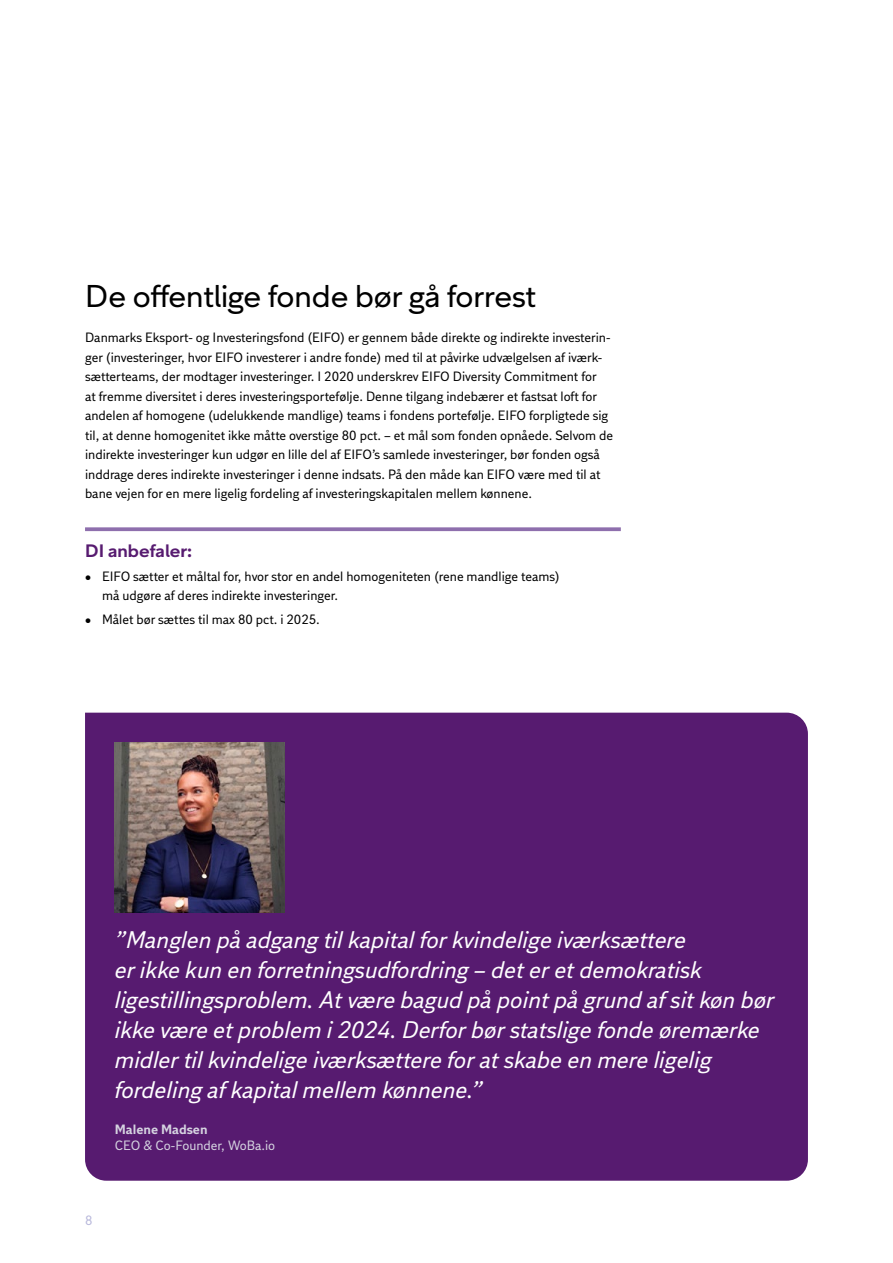
<style>
.page{position:relative;width:893px;height:1263px;background:#fff}
.page>*{position:absolute;margin:0;border:0;box-sizing:border-box;transform-origin:0 0}
.t1{font:31.5px "DI Sans Display";color:#000}
.t2{font:italic 24px/30px "DI Sans";color:#fff}
.t3{font:700 18px "DI Sans Display";color:#571b70}
.t4{font:13.5px/19.5px "DI Sans";color:#000}
.t5{font:13.5px "DI Sans";color:#d5d3e0}
.t6{font:700 13.5px "DI Sans";color:#d5d3e0}
.t7{font:13.5px "DI Sans";color:#b8b8db}
</style>
<div class="page">
<svg style="left:85px;top:527px;width:536px;height:4px;background:#987bb4"></svg>
<div style="left:85px;top:713px;width:723px;height:468px;background:#571b70"></div>
<img style="left:115px;top:742px;width:170px;height:170px">
<h1 class="t1" style="left:85px;top:277px;width:452px">De offentlige fonde bør gå forrest</h1>
<p class="t4" style="left:85px;top:327px;width:530px">Danmarks Eksport- og Investeringsfond (EIFO) er gennem både direkte og indirekte investerin&shy;ger (investeringer, hvor EIFO investerer i andre fonde) med til at påvirke udvælgelsen af iværk&shy;sætterteams, der modtager investeringer. I 2020 underskrev EIFO Diversity Commitment for<br>at fremme diversitet i deres investeringsportefølje. Denne tilgang indebærer et fastsat loft for andelen af homogene (udelukkende mandlige) teams i fondens portefølje. EIFO forpligtede sig til, at denne homogenitet ikke måtte overstige 80 pct. – et mål som fonden opnåede. Selvom de indirekte investeringer kun udgør en lille del af EIFO’s samlede investeringer, bør fonden også inddrage deres indirekte investeringer i denne indsats. På den måde kan EIFO være med til at bane vejen for en mere ligelig fordeling af investeringskapitalen mellem kønnene.</p>
<h3 class="t3" style="left:85px;top:539px;width:109px">DI anbefaler:</h3>
<p class="t4" style="left:102px;top:566px;width:459px;text-indent:-17px">• EIFO sætter et måltal for, hvor stor en andel homogeniteten (rene mandlige teams) må udgøre af deres indirekte investeringer.</p>
<p class="t4" style="left:85px;top:609px;width:236px">• Målet bør sættes til max 80 pct. i 2025.</p>
<p class="t2" style="left:115px;top:924px;width:661px">”Manglen på adgang til kapital for kvindelige iværksættere<br>er ikke kun en forretningsudfordring – det er et demokratisk ligestillingsproblem. At være bagud på point på grund af sit køn bør ikke være et problem i 2024. Derfor bør statslige fonde øremærke midler til kvindelige iværksættere for at skabe en mere ligelig fordeling af kapital mellem kønnene.”</p>
<p class="t6" style="left:115px;top:1120px;width:94px">Malene Madsen</p>
<p class="t5" style="left:115px;top:1137px;width:162px">CEO &amp; Co-Founder, WoBa.io</p>
<p class="t7" style="left:85px;top:1211px;width:9px">8</p>
</div>
